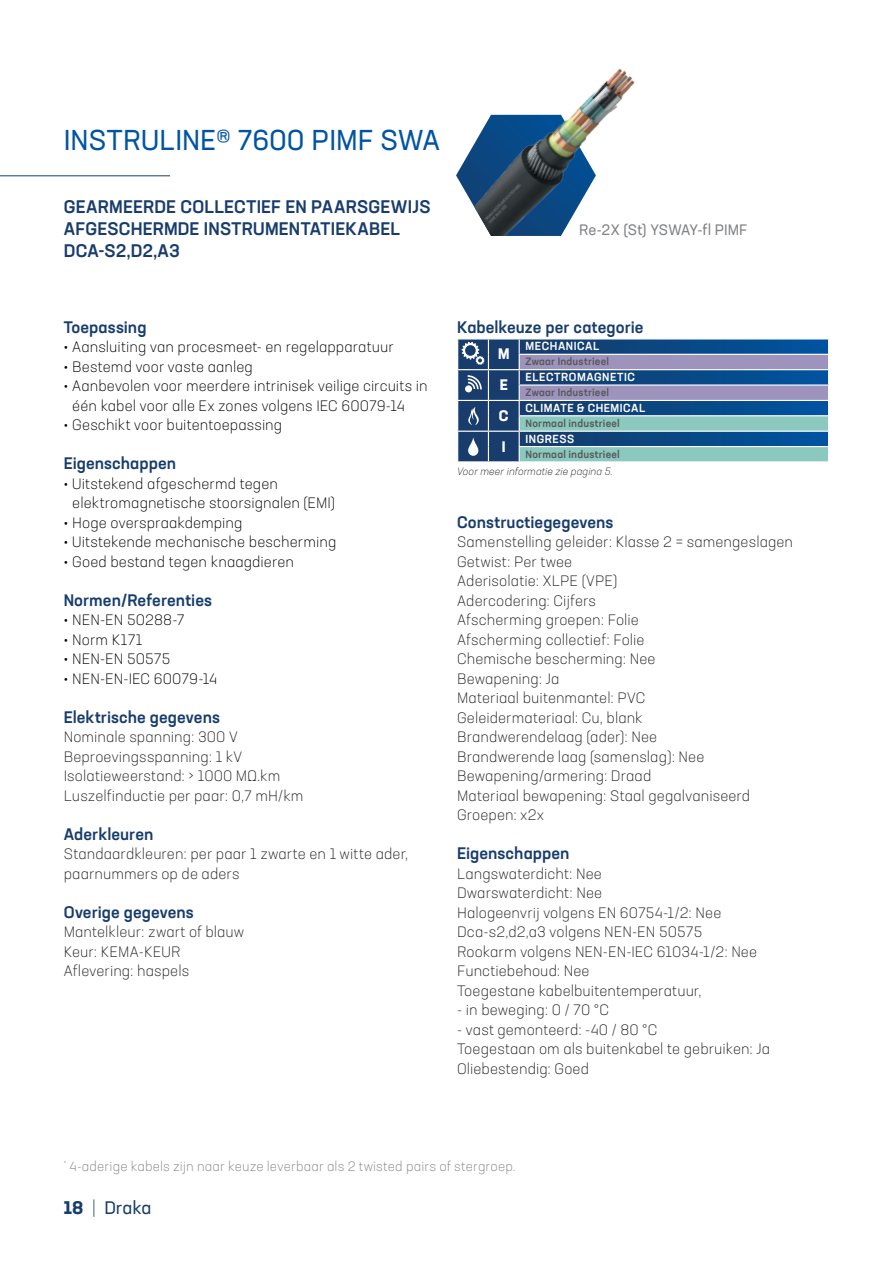
<style>
.page{position:relative;width:893px;height:1263px;background:#fff}
.page>*{position:absolute;margin:0;border:0;box-sizing:border-box;transform-origin:0 0}
.t1{font:28.5px "Neusa Next Std";color:#0154a3}
.t2{font:500 18px/21.6px "Neusa Next Std";letter-spacing:.01em;color:#183d6c}
.t3{font:18px "Neusa Next Std";letter-spacing:-.005em;color:#183d6c}
.t4{font:500 16.5px "Neusa Next Std";color:#183d6c}
.t5{font:300 15px/19.5px "Neusa Next Std";letter-spacing:.005em;color:#231f20}
.t6{font:300 15px/19.5px "Neusa Next Std";letter-spacing:.005em;color:#000}
.t7{font:15px "Neusa Next Std";color:#808285}
.t8{font:700 15px "Neusa Next Std";color:#fff}
.t9{font:300 13.5px "Neusa Next Std";letter-spacing:.01em;color:#808285}
.t10{font:500 11.55px "Neusa Next Std";letter-spacing:.045em;color:#fff}
.t11{font:500 10.5px "Neusa Next Std";letter-spacing:.02em;color:#57585a}
.t12{font:italic 300 10.5px "Neusa Next Std";letter-spacing:.015em;color:#231f20}
.s1{font-weight:700}
.s2{font-weight:300}
</style>
<div class="page">
<img style="left:456px;top:68px;width:179px;height:168px">
<hr style="left:0;top:176px;width:170px;height:1px;background:#183d6c">
<svg style="left:457px;top:339px;width:372px;height:123px;background:#567da1"></svg>
<svg style="left:468px;top:437px;width:10px;height:19px"></svg>
<h1 class="t1" style="left:64px;top:122px;width:378px">INSTRULINE® 7600 PIMF SWA</h1>
<p class="t2" style="left:64px;top:196px;width:368px">GEARMEERDE COLLECTIEF EN PAARSGEWIJS<br>AFGESCHERMDE INSTRUMENTATIEKABEL<br>DCA-S2,D2,A3</p>
<p class="t7" style="left:579px;top:220px;width:170px">Re-2X (St) YSWAY-fl PIMF</p>
<p class="t4" style="left:64px;top:316px;width:84px">Toepassing</p>
<p class="t6" style="left:64px;top:337px;width:331px">• Aansluiting van procesmeet- en regelapparatuur</p>
<p class="t6" style="left:64px;top:356px;width:191px">• Bestemd voor vaste aanleg</p>
<p class="t6" style="left:72px;top:376px;width:357px;text-indent:-9px">• Aanbevolen voor meerdere intrinisek veilige circuits in één kabel voor alle Ex zones volgens IEC 60079-14</p>
<p class="t6" style="left:64px;top:415px;width:220px">• Geschikt voor buitentoepassing</p>
<p class="t4" style="left:64px;top:453px;width:114px">Eigenschappen</p>
<p class="t6" style="left:72px;top:473px;width:264px;text-indent:-9px">• Uitstekend afgeschermd tegen elektromagnetische stoorsignalen (EMI)</p>
<p class="t6" style="left:64px;top:512px;width:180px">• Hoge overspraakdemping</p>
<p class="t6" style="left:64px;top:532px;width:274px">• Uitstekende mechanische bescherming</p>
<p class="t6" style="left:64px;top:551px;width:232px">• Goed bestand tegen knaagdieren</p>
<p class="t4" style="left:64px;top:589px;width:150px">Normen/Referenties</p>
<p class="t6" style="left:64px;top:610px;width:122px">• NEN-EN 50288-7</p>
<p class="t6" style="left:64px;top:629px;width:80px">• Norm K171</p>
<p class="t6" style="left:64px;top:649px;width:108px">• NEN-EN 50575</p>
<p class="t6" style="left:64px;top:668px;width:155px">• NEN-EN-IEC 60079-14</p>
<p class="t4" style="left:64px;top:706px;width:158px">Elektrische gegevens</p>
<p class="t5" style="left:64px;top:727px;width:241px">Nominale spanning: 300 V<br>Beproevingsspanning: 1 kV<br>Isolatieweerstand: &gt; 1000 MΩ.km<br>Luszelfinductie per paar: 0,7 mH/km</p>
<p class="t4" style="left:64px;top:823px;width:91px">Aderkleuren</p>
<p class="t5" style="left:64px;top:844px;width:346px">Standaardkleuren: per paar 1 zwarte en 1 witte ader, paarnummers op de aders</p>
<p class="t4" style="left:64px;top:901px;width:132px">Overige gegevens</p>
<p class="t5" style="left:64px;top:922px;width:182px">Mantelkleur: zwart of blauw<br>Keur: KEMA-KEUR<br>Aflevering: haspels</p>
<p class="t4" style="left:457px;top:316px;width:188px">Kabelkeuze per categorie</p>
<p class="t8" style="left:498px;top:344px;width:13px">M</p>
<p class="t10" style="left:526px;top:339px;width:75px">MECHANICAL</p>
<p class="t11" style="left:526px;top:355px;width:85px">Zwaar Industrieel</p>
<p class="t8" style="left:500px;top:375px;width:10px">E</p>
<p class="t8" style="left:499px;top:406px;width:11px">C</p>
<p class="t10" style="left:526px;top:370px;width:111px">ELECTROMAGNETIC</p>
<p class="t11" style="left:526px;top:386px;width:85px">Zwaar Industrieel</p>
<p class="t10" style="left:526px;top:400px;width:121px">CLIMATE &amp; CHEMICAL</p>
<p class="t11" style="left:526px;top:416px;width:96px">Normaal industrieel</p>
<p class="t10" style="left:526px;top:431px;width:50px">INGRESS</p>
<p class="t11" style="left:526px;top:447px;width:96px">Normaal industrieel</p>
<p class="t12" style="left:457px;top:465px;width:157px">Voor meer informatie zie pagina 5.</p>
<p class="t8" style="left:502px;top:436px;width:5px">I</p>
<p class="t4" style="left:457px;top:511px;width:158px">Constructiegegevens</p>
<p class="t5" style="left:457px;top:532px;width:338px">Samenstelling geleider: Klasse 2 = samengeslagen<br>Getwist: Per twee<br>Aderisolatie: XLPE (VPE)<br>Adercodering: Cijfers<br>Afscherming groepen: Folie<br>Afscherming collectief: Folie<br>Chemische bescherming: Nee<br>Bewapening: Ja<br>Materiaal buitenmantel: PVC<br>Geleidermateriaal: Cu, blank<br>Brandwerendelaag (ader): Nee<br>Brandwerende laag (samenslag): Nee<br>Bewapening/armering: Draad<br>Materiaal bewapening: Staal gegalvaniseerd<br>Groepen: x2x</p>
<p class="t4" style="left:457px;top:843px;width:114px">Eigenschappen</p>
<p class="t5" style="left:457px;top:863px;width:301px">Langswaterdicht: Nee<br>Dwarswaterdicht: Nee<br>Halogeenvrij volgens EN 60754-1/2: Nee<br>Dca-s2,d2,a3 volgens NEN-EN 50575<br>Rookarm volgens NEN-EN-IEC 61034-1/2: Nee<br>Functiebehoud: Nee<br>Toegestane kabelbuitentemperatuur,</p>
<p class="t5" style="left:457px;top:1000px;width:154px">- in beweging: 0 / 70 °C</p>
<p class="t5" style="left:457px;top:1019px;width:315px">- vast gemonteerd: -40 / 80 °C<br>Toegestaan om als buitenkabel te gebruiken: Ja<br>Oliebestendig: Goed</p>
<p class="t9" style="left:64px;top:1158px;width:453px"><sup>*</sup> 4-aderige kabels zijn naar keuze leverbaar als 2 twisted pairs of stergroep.</p>
<p class="t3" style="left:64px;top:1196px;width:89px"><span class="s1">18</span> <span class="s2">|</span> Draka</p>
</div>
